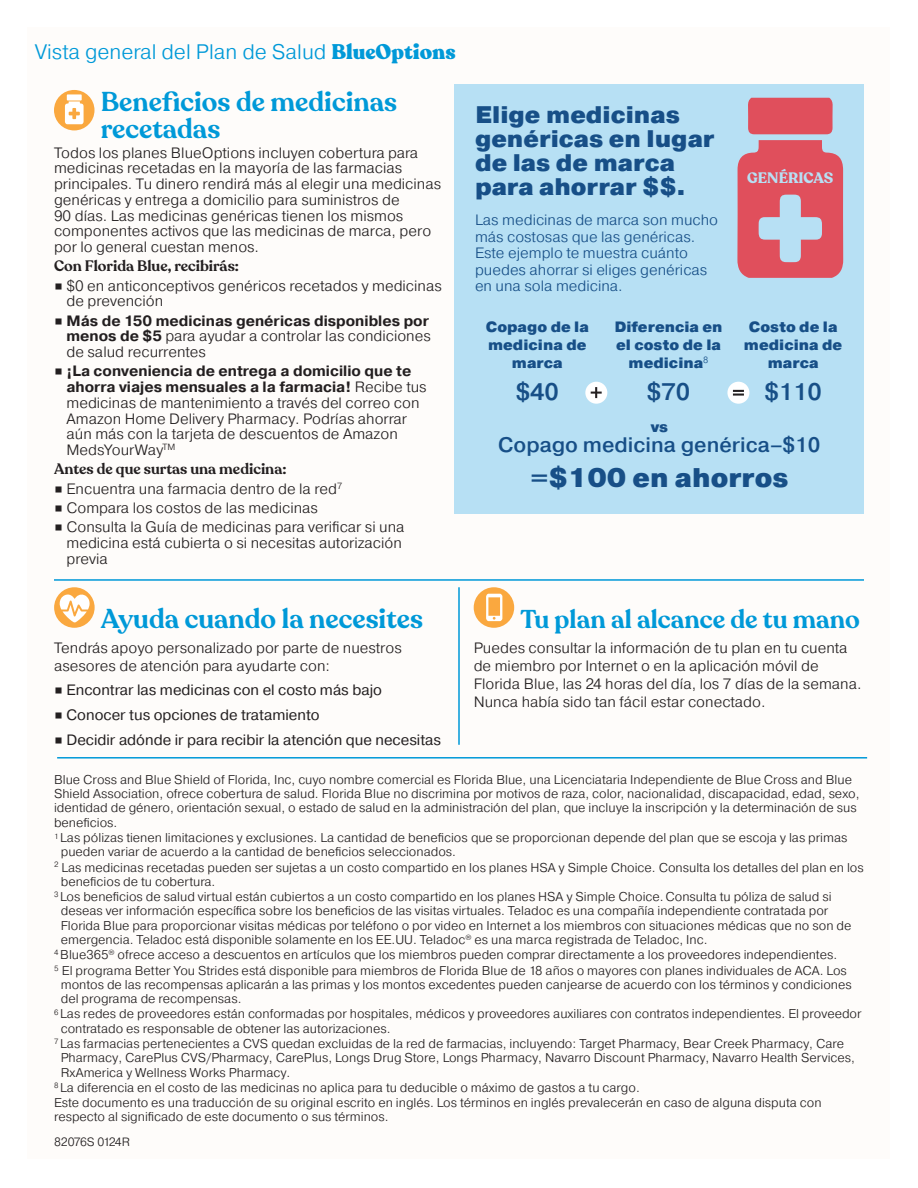
<style>
.page{position:relative;width:918px;height:1188px;background:#fff}
.page>*{position:absolute;margin:0;border:0;box-sizing:border-box;transform-origin:0 0}
.t1{font:600 27px/27px "Recoleta";color:#0099d8}
.t2{font:900 27px "Pragmatica";color:#174f87}
.t3{font:600 25.5px "Recoleta";color:#0099d8}
.t4{font:900 24px/24px "Pragmatica";color:#174f87}
.t5{font:500 24px "Pragmatica";color:#174f87}
.t6{font:300 21px "Pragmatica";color:#0099d8}
.t7{font:500 21px "Pragmatica";color:#174f87}
.t8{font:300 15px/15.8px "Pragmatica";color:#231f20}
.t9{font:300 15px/16.5px "Pragmatica";color:#174f87}
.t10{font:15px/24.8px "Pragmatica";color:#231f20}
.t11{font:900 15px/18px "Pragmatica";color:#174f87;text-align:center}
.t12{font:600 15px "Recoleta";color:#231f20}
.t13{font:700 15px "Recoleta";color:#b7e0f4}
.t14{font:300 12.75px/14.2px "Pragmatica";color:#231f20}
.t15{font:300 12px "Pragmatica";letter-spacing:-.06em;color:#231f20}
.s1{font-family:"Recoleta";font-weight:900}
.s2{font-weight:400}
.s3{font-weight:700}
</style>
<div class="page">
<div style="left:28px;top:28px;width:862px;height:1131px;background:#fefcfa"></div>
<div style="left:54px;top:90px;width:40px;height:40px;background:#faa83f;border-radius:50%"></div>
<svg style="left:65px;top:94px;width:19px;height:30px"></svg>
<div style="left:474px;top:587px;width:40px;height:41px;background:#faa83f;border-radius:50%"></div>
<svg style="left:486px;top:594px;width:16px;height:27px"></svg>
<div style="left:54px;top:587px;width:41px;height:41px;background:#faa83f;border-radius:50%"></div>
<svg style="left:60px;top:594px;width:30px;height:29px"></svg>
<hr style="left:458px;top:587px;width:2px;height:158px;background:#0099d8">
<hr style="left:54px;top:579px;width:810px;height:2px;background:#0099d8">
<div style="left:455px;top:84px;width:409px;height:430px;background:#b7e0f4"></div>
<div style="left:585px;top:382px;width:22px;height:22px;background:#fff;border-radius:50%"></div>
<svg style="left:591px;top:387px;width:11px;height:11px"></svg>
<div style="left:727px;top:382px;width:22px;height:22px;background:#fff;border-radius:50%"></div>
<svg style="left:733px;top:390px;width:11px;height:6px"></svg>
<svg style="left:737px;top:140px;width:106px;height:138px"></svg>
<div style="left:748px;top:98px;width:85px;height:36px;background:#e04f5c"></div>
<hr style="left:57px;top:757px;width:810px;height:2px;background:#0099d8">
<h3 class="t6" style="left:35px;top:39px;width:422px">Vista general del Plan de Salud <span class="s1">BlueOptions</span></h3>
<h1 class="t1" style="left:101px;top:89px;width:298px">Beneficios de medicinas recetadas</h1>
<p class="t8" style="left:54px;top:144px;width:389px">Todos los planes BlueOptions incluyen cobertura para medicinas recetadas en la mayoría de las farmacias principales. Tu dinero rendirá más al elegir una medicinas genéricas y entrega a domicilio para suministros de<br>90 días. Las medicinas genéricas tienen los mismos componentes activos que las medicinas de marca, pero por lo general cuestan menos.</p>
<p class="t12" style="left:54px;top:257px;width:186px">Con Florida Blue, recibirás:</p>
<p class="t8" style="left:66px;top:277px;width:377px;text-indent:-12px"><span class="s2">∎</span> $0 en anticonceptivos genéricos recetados y medicinas de prevención</p>
<p class="t8" style="left:66px;top:312px;width:366px;text-align:justify;text-indent:-12px"><span class="s2">∎</span> <span class="s3">Más de 150 medicinas genéricas disponibles por menos de $5</span> para ayudar a controlar las condiciones de salud recurrentes</p>
<p class="t8" style="left:66px;top:363px;width:362px;text-indent:-12px"><span class="s2">∎</span> <span class="s3">¡La conveniencia de entrega a domicilio que te ahorra viajes mensuales a la farmacia!</span> Recibe tus medicinas de mantenimiento a través del correo con Amazon Home Delivery Pharmacy. Podrías ahorrar aún más con la tarjeta de descuentos de Amazon MedsYourWay<sup>TM</sup></p>
<p class="t12" style="left:54px;top:460px;width:234px">Antes de que surtas una medicina:</p>
<p class="t8" style="left:54px;top:478px;width:352px;line-height:19.2px"><span class="s2">∎</span> Encuentra una farmacia dentro de la red<sup>7<br></sup><span class="s2">∎</span> Compara los costos de las medicinas<br><span class="s2">∎</span> Consulta la Guía de medicinas para verificar si una</p>
<p class="t8" style="left:66px;top:534px;width:337px">medicina está cubierta o si necesitas autorización previa</p>
<h1 class="t1" style="left:101px;top:606px;width:324px">Ayuda cuando la necesites</h1>
<p class="t8" style="left:54px;top:638px;width:349px;line-height:18px">Tendrás apoyo personalizado por parte de nuestros asesores de atención para ayudarte con:</p>
<p class="t10" style="left:54px;top:678px;width:388px">∎ Encontrar las medicinas con el costo más bajo<br>∎ Conocer tus opciones de tratamiento<br>∎ Decidir adónde ir para recibir la atención que necesitas</p>
<h3 class="t4" style="left:475px;top:104px;width:241px">Elige medicinas genéricas en lugar de las de marca para ahorrar $$.</h3>
<p class="t9" style="left:475px;top:212px;width:245px">Las medicinas de marca son mucho más costosas que las genéricas.<br>Este ejemplo te muestra cuánto puedes ahorrar si eliges genéricas en una sola medicina.</p>
<p class="t11" style="left:486px;top:319px;width:105px">Copago de la medicina de marca</p>
<p class="t11" style="left:614px;top:319px;width:110px">Diferencia en el costo de la medicina<sup>8</sup></p>
<p class="t11" style="left:744px;top:319px;width:100px">Costo de la medicina de marca</p>
<h3 class="t5" style="left:516px;top:377px;width:45px">$40</h3>
<h3 class="t5" style="left:647px;top:377px;width:45px">$70</h3>
<h3 class="t5" style="left:764px;top:377px;width:59px">$110</h3>
<p class="t13" style="left:747px;top:168px;width:88px">GENÉRICAS</p>
<p class="t11" style="left:651px;top:418px;width:19px">vs</p>
<h3 class="t7" style="left:498px;top:431px;width:324px">Copago medicina genérica–$10</h3>
<h1 class="t2" style="left:530px;top:460px;width:259px">=$100 en ahorros</h1>
<h2 class="t3" style="left:520px;top:603px;width:341px">Tu plan al alcance de tu mano</h2>
<p class="t8" style="left:474px;top:638px;width:389px;line-height:18px">Puedes consultar la información de tu plan en tu cuenta de miembro por Internet o en la aplicación móvil de Florida Blue, las 24 horas del día, los 7 días de la semana.<br>Nunca había sido tan fácil estar conectado.</p>
<p class="t14" style="left:54px;top:772px;width:807px">Blue Cross and Blue Shield of Florida, Inc, cuyo nombre comercial es Florida Blue, una Licenciataria Independiente de Blue Cross and Blue Shield Association, ofrece cobertura de salud. Florida Blue no discrimina por motivos de raza, color, nacionalidad, discapacidad, edad, sexo, identidad de género, orientación sexual, o estado de salud en la administración del plan, que incluye la inscripción y la determinación de sus beneficios.</p>
<p class="t14" style="left:61px;top:830px;width:788px;text-indent:-7px"><sup>1</sup> Las pólizas tienen limitaciones y exclusiones. La cantidad de beneficios que se proporcionan depende del plan que se escoja y las primas pueden variar de acuerdo a la cantidad de beneficios seleccionados.</p>
<p class="t14" style="left:61px;top:860px;width:805px;text-indent:-7px"><sup>2</sup> Las medicinas recetadas pueden ser sujetas a un costo compartido en los planes HSA y Simple Choice. Consulta los detalles del plan en los beneficios de tu cobertura.</p>
<p class="t14" style="left:61px;top:889px;width:792px;text-indent:-7px"><sup>3</sup> Los beneficios de salud virtual están cubiertos a un costo compartido en los planes HSA y Simple Choice.Consulta tu póliza de salud si deseas ver información específica sobre los beneficios de las visitas virtuales. Teladoc es una compañía independiente contratada por Florida Blue para proporcionar visitas médicas por teléfono o por video en Internet a los miembros con situaciones médicas que no son de emergencia. Teladoc está disponible solamente en los EE.UU. Teladoc<sup>®</sup> es una marca registrada de Teladoc, Inc.</p>
<p class="t14" style="left:54px;top:948px;width:785px"><sup>4</sup> Blue365<sup>®</sup> ofrece acceso a descuentos en artículos que los miembros pueden comprar directamente a los proveedores independientes.</p>
<p class="t14" style="left:61px;top:963px;width:793px;text-indent:-7px"><sup>5</sup> El programa Better You Strides está disponible para miembros de Florida Blue de 18 años o mayores con planes individuales de ACA. Los montos de las recompensas aplicarán a las primas y los montos excedentes pueden canjearse de acuerdo con los términos y condiciones del programa de recompensas.</p>
<p class="t14" style="left:61px;top:1007px;width:802px;text-indent:-7px"><sup>6</sup> Las redes de proveedores están conformadas por hospitales, médicos y proveedores auxiliares con contratos independientes. El proveedor contratado es responsable de obtener las autorizaciones.</p>
<p class="t14" style="left:61px;top:1036px;width:796px;text-indent:-7px"><sup>7</sup> Las farmacias pertenecientes a CVS quedan excluidas de la red de farmacias, incluyendo: Target Pharmacy, Bear Creek Pharmacy, Care<br>Pharmacy, CarePlus CVS/Pharmacy, CarePlus, Longs Drug Store, Longs Pharmacy, Navarro Discount Pharmacy, Navarro Health Services,<br>RxAmerica y Wellness Works Pharmacy.</p>
<p class="t14" style="left:54px;top:1080px;width:587px"><sup>8</sup> La diferencia en el costo de las medicinas no aplica para tu deducible o máximo de gastos a tu cargo.</p>
<p class="t14" style="left:54px;top:1095px;width:769px">Este documento es una traducción de su original escrito en inglés. Los términos en inglés prevalecerán en caso de alguna disputa con respecto al significado de este documento o sus términos.</p>
<p class="t15" style="left:54px;top:1135px;width:78px">82076S 0124R</p>
</div>
